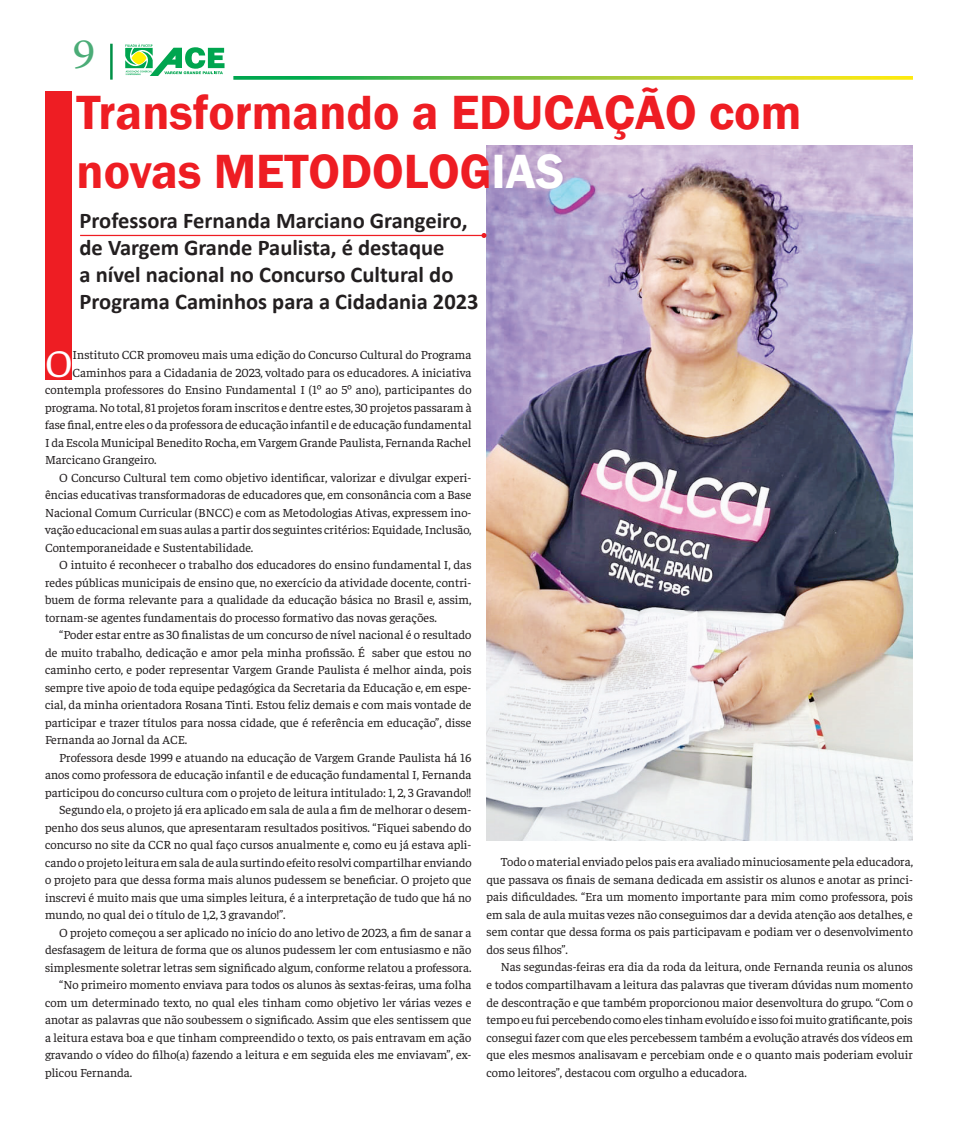
<style>
.page{position:relative;width:958px;height:1124px;background:#fff}
.page>*{position:absolute;margin:0;border:0;box-sizing:border-box;transform-origin:0 0}
.TÍTULO{font:600 49.38px/59.2px "Franklin Gothic";color:#ee1d23}
.t1{font:43.75px "Minion Pro";color:#4bac77;scale:1.09 1}
.texto_novo{font:39.5px "Faustina";color:#fff}
.Subtítulo_2{font:700 22.5px/27px "Calibri";color:#231f20}
.texto_novo-2{font:12.5px/17.5px "Faustina";color:#231f20;text-align:justify}
.s1{color:#fff}
</style>
<div class="page">
<hr style="left:110px;top:44px;width:3px;height:36px;background:#009046">
<svg style="left:125px;top:44px;width:99px;height:32px"></svg>
<svg style="left:233px;top:76px;width:679px;height:4px"></svg>
<div style="left:45px;top:92px;width:27px;height:288px;background:#ee1d23"></div>
<img style="left:486px;top:145px;width:425px;height:695px">
<hr style="left:80px;top:235px;width:404px;height:1px;background:#ee1d23">
<svg style="left:481px;top:233px;width:5px;height:5px"></svg>
<h2 class="t1" style="left:72px;top:25px;width:22px">9</h2>
<p class="TÍTULO" style="left:77px;top:83px;width:726px">Transformando a EDUCAÇÃO com novas METODOLOG<span class="s1">IAS</span></p>
<p class="Subtítulo_2" style="left:79px;top:207px;width:400px">Professora Fernanda Marciano Grangeiro, de Vargem Grande Paulista, é destaque<br>a nível nacional no Concurso Cultural do Programa Caminhos para a Cidadania 2023</p>
<p class="texto_novo" style="left:45px;top:337px;width:29px">O</p>
<p class="texto_novo-2" style="left:72px;top:345px;width:400px">Instituto CCR promoveu mais uma edição do Concurso Cultural do Programa</p>
<p class="texto_novo-2" style="left:72px;top:363px;width:400px">Caminhos para a Cidadania de 2023, voltado para os educadores. A iniciativa</p>
<p class="texto_novo-2" style="left:45px;top:380px;width:428px">contempla professores do Ensino Fundamental I (1º ao 5º ano), participantes do</p>
<p class="texto_novo-2" style="left:45px;top:398px;width:428px">programa. No total, 81 projetos foram inscritos e dentre estes, 30 projetos passaram à</p>
<p class="texto_novo-2" style="left:45px;top:415px;width:428px">fase final, entre eles o da professora de educação infantil e de educação fundamental</p>
<p class="texto_novo-2" style="left:45px;top:433px;width:427px">I da Escola Municipal Benedito Rocha, em Vargem Grande Paulista, Fernanda Rachel</p>
<p class="texto_novo-2" style="left:45px;top:450px;width:113px">Marcicano Grangeiro.</p>
<p class="texto_novo-2" style="left:45px;top:468px;width:428px;text-indent:14px">O Concurso Cultural tem como objetivo identificar, valorizar e divulgar experi&shy;ências educativas transformadoras de educadores que, em consonância com a Base Nacional Comum Curricular (BNCC) e com as Metodologias Ativas, expressem ino&shy;vação educacional em suas aulas a partir dos seguintes critérios: Equidade, Inclusão, Contemporaneidade e Sustentabilidade.</p>
<p class="texto_novo-2" style="left:45px;top:555px;width:428px;text-indent:14px">O intuito é reconhecer o trabalho dos educadores do ensino fundamental I, das redes públicas municipais de ensino que, no exercício da atividade docente, contri&shy;buem de forma relevante para a qualidade da educação básica no Brasil e, assim, tornam-se agentes fundamentais do processo formativo das novas gerações.</p>
<p class="texto_novo-2" style="left:45px;top:625px;width:428px;text-indent:14px">“Poder estar entre as 30 finalistas de um concurso de nível nacional é o resultado de muito trabalho, dedicação e amor pela minha profissão. É saber que estou no caminho certo, e poder representar Vargem Grande Paulista é melhor ainda, pois sempre tive apoio de toda equipe pedagógica da Secretaria da Educação e, em espe&shy;cial, da minha orientadora Rosana Tinti. Estou feliz demais e com mais vontade de participar e trazer títulos para nossa cidade, que é referência em educação”, disse Fernanda ao Jornal da ACE.</p>
<p class="texto_novo-2" style="left:45px;top:748px;width:428px;text-indent:14px">Professora desde 1999 e atuando na educação de Vargem Grande Paulista há 16 anos como professora de educação infantil e de educação fundamental I, Fernanda participou do concurso cultura com o projeto de leitura intitulado: 1, 2, 3 Gravando!!</p>
<p class="texto_novo-2" style="left:45px;top:800px;width:428px;text-indent:14px">Segundo ela, o projeto já era aplicado em sala de aula a fim de melhorar o desem&shy;penho dos seus alunos, que apresentaram resultados positivos. “Fiquei sabendo do concurso no site da CCR no qual faço cursos anualmente e, como eu já estava apli&shy;cando o projeto leitura em sala de aula surtindo efeito resolvi compartilhar enviando o projeto para que dessa forma mais alunos pudessem se beneficiar. O projeto que inscrevi é muito mais que uma simples leitura, é a interpretação de tudo que há no mundo, no qual dei o título de 1,2, 3 gravando!”.</p>
<p class="texto_novo-2" style="left:45px;top:923px;width:428px;text-indent:14px">O projeto começou a ser aplicado no início do ano letivo de 2023, a fim de sanar a desfasagem de leitura de forma que os alunos pudessem ler com entusiasmo e não simplesmente soletrar letras sem significado algum, conforme relatou a professora.</p>
<p class="texto_novo-2" style="left:45px;top:975px;width:428px;text-indent:14px">“No primeiro momento enviava para todos os alunos às sextas-feiras, uma folha com um determinado texto, no qual eles tinham como objetivo ler várias vezes e anotar as palavras que não soubessem o significado. Assim que eles sentissem que a leitura estava boa e que tinham compreendido o texto, os pais entravam em ação gravando o vídeo do filho(a) fazendo a leitura e em seguida eles me enviavam”, ex&shy;plicou Fernanda.</p>
<p class="texto_novo-2" style="left:486px;top:852px;width:428px;text-indent:14px">Todo o material enviado pelos pais era avaliado minuciosamente pela educadora, que passava os finais de semana dedicada em assistir os alunos e anotar as princi&shy;pais dificuldades. “Era um momento importante para mim como professora, pois em sala de aula muitas vezes não conseguimos dar a devida atenção aos detalhes, e sem contar que dessa forma os pais participavam e podiam ver o desenvolvimento dos seus filhos”.</p>
<p class="texto_novo-2" style="left:486px;top:957px;width:428px;text-indent:14px">Nas segundas-feiras era dia da roda da leitura, onde Fernanda reunia os alunos e todos compartilhavam a leitura das palavras que tiveram dúvidas num momento de descontração e que também proporcionou maior desenvoltura do grupo. “Com o tempo eu fui percebendo como eles tinham evoluído e isso foi muito gratificante, pois consegui fazer com que eles percebessem também a evolução através dos vídeos em que eles mesmos analisavam e percebiam onde e o quanto mais poderiam evoluir como leitores”, destacou com orgulho a educadora.</p>
</div>
